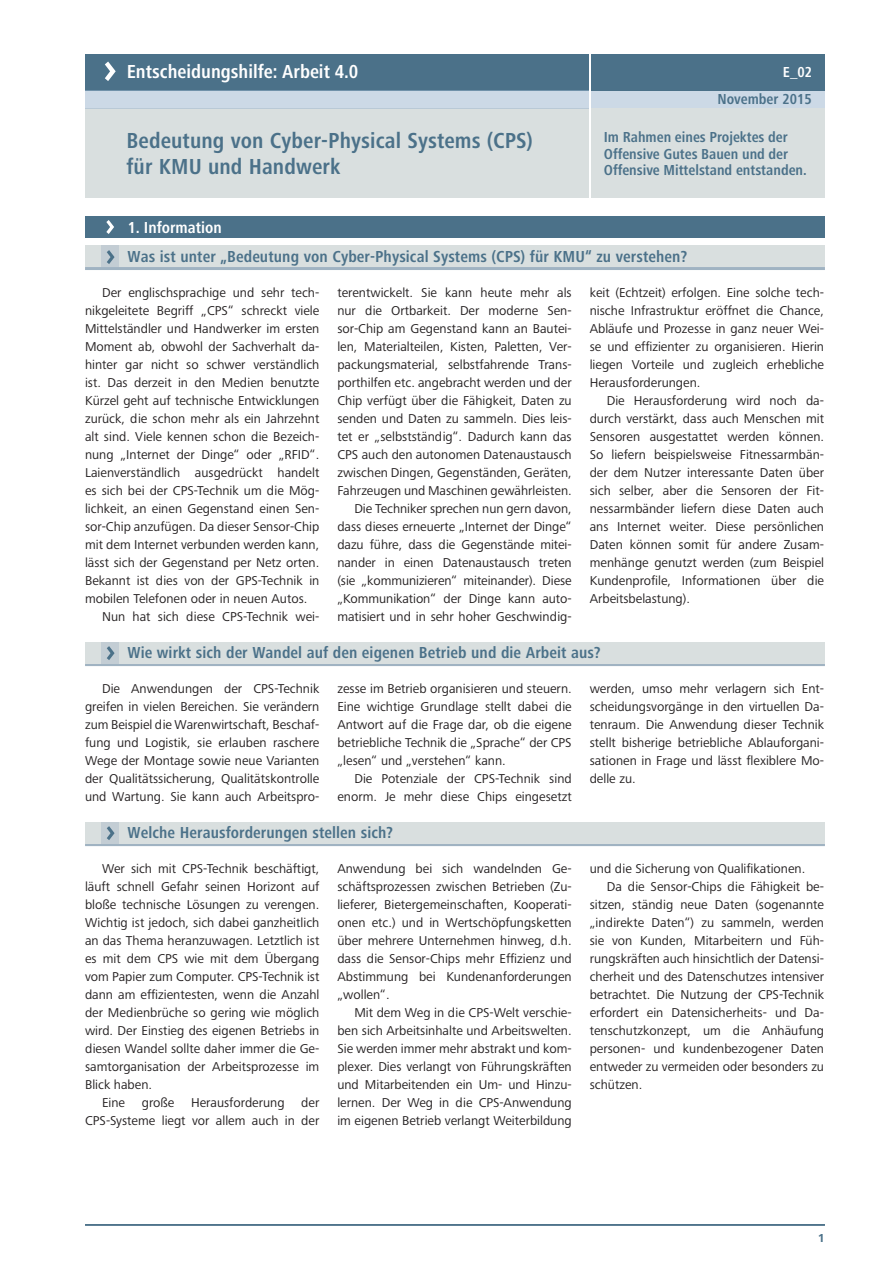
<style>
.page{position:relative;width:893px;height:1263px;background:#fff}
.page>*{position:absolute;margin:0;border:0;box-sizing:border-box;transform-origin:0 0}
.t1{font:700 condensed 22.5px/25.5px "Frutiger Next Pro";letter-spacing:.005em;color:#4b7189}
.t2{font:700 condensed 19.5px "Frutiger Next Pro";color:#fff}
.t3{font:700 condensed 16.5px "Frutiger Next Pro";letter-spacing:.005em;color:#4b7189}
.t4{font:700 condensed 16.5px "Frutiger Next Pro";color:#fff}
.t5{font:700 condensed 15px/16.5px "Frutiger Next Pro";color:#4b7189}
.t6{font:700 condensed 15px "Frutiger Next Pro";color:#fff}
.t7{font:13.35px/18px "Frutiger Next Pro";color:#231f20;text-align:justify}
.t8{font:700 12px "Frutiger Next Pro";color:#4b7189}
</style>
<div class="page">
<div style="left:591px;top:90px;width:234px;height:18px;background:#ccd9e6"></div>
<div style="left:591px;top:108px;width:234px;height:90px;background:#d9dfdf"></div>
<div style="left:591px;top:54px;width:234px;height:36px;background:#4b7189"></div>
<div style="left:85px;top:54px;width:504px;height:36px;background:#4b7189"></div>
<hr style="left:85px;top:1224px;width:740px;height:2px;background:#4b7189">
<div style="left:85px;top:108px;width:504px;height:90px;background:#d9dfdf"></div>
<div style="left:85px;top:90px;width:504px;height:18px;background:#ccd9e6"></div>
<svg style="left:105px;top:62px;width:11px;height:19px"></svg>
<hr style="left:85px;top:843px;width:740px;height:3px;background:#89a0b3">
<div style="left:85px;top:822px;width:740px;height:21px;background:#d9dfdf"></div>
<div style="left:102px;top:822px;width:17px;height:21px;background:#c3cdd4"></div>
<svg style="left:107px;top:826px;width:8px;height:14px"></svg>
<hr style="left:85px;top:663px;width:740px;height:3px;background:#89a0b3">
<div style="left:85px;top:642px;width:740px;height:21px;background:#d9dfdf"></div>
<div style="left:102px;top:642px;width:17px;height:21px;background:#c3cdd4"></div>
<svg style="left:107px;top:646px;width:8px;height:14px"></svg>
<hr style="left:85px;top:267px;width:740px;height:3px;background:#89a0b3">
<div style="left:85px;top:246px;width:740px;height:21px;background:#d9dfdf"></div>
<div style="left:102px;top:246px;width:17px;height:21px;background:#c3cdd4"></div>
<svg style="left:107px;top:250px;width:8px;height:14px"></svg>
<div style="left:85px;top:216px;width:740px;height:21px;background:#4b7189"></div>
<svg style="left:106px;top:220px;width:8px;height:14px"></svg>
<h2 class="t2" style="left:127px;top:61px;width:233px">Entscheidungshilfe: Arbeit 4.0</h2>
<h1 class="t1" style="left:126px;top:128px;width:408px">Bedeutung von Cyber-Physical Systems (CPS) für KMU und Handwerk</h1>
<p class="t4" style="left:128px;top:218px;width:95px">1. Information</p>
<p class="t6" style="left:783px;top:63px;width:31px">E_02</p>
<p class="t5" style="left:717px;top:91px;width:96px">November 2015</p>
<p class="t5" style="left:604px;top:129px;width:204px">Im Rahmen eines Projektes der<br>Offensive Gutes Bauen und der<br>Offensive Mittelstand entstanden.</p>
<p class="t3" style="left:128px;top:247px;width:561px">Was ist unter „Bedeutung von Cyber-Physical Systems (CPS) für KMU“ zu verstehen?</p>
<p class="t7" style="left:102px;top:284px;width:219px">Der englischsprachige und sehr tech-</p>
<p class="t7" style="left:85px;top:302px;width:236px">nikgeleitete Begriff „CPS“ schreckt viele</p>
<p class="t7" style="left:85px;top:320px;width:236px">Mittelständler und Handwerker im ersten</p>
<p class="t7" style="left:85px;top:338px;width:236px">Moment ab, obwohl der Sachverhalt da-</p>
<p class="t7" style="left:85px;top:356px;width:236px">hinter gar nicht so schwer verständlich</p>
<p class="t7" style="left:85px;top:374px;width:236px">ist. Das derzeit in den Medien benutzte</p>
<p class="t7" style="left:85px;top:392px;width:236px">Kürzel geht auf technische Entwicklungen</p>
<p class="t7" style="left:85px;top:410px;width:236px">zurück, die schon mehr als ein Jahrzehnt</p>
<p class="t7" style="left:85px;top:428px;width:236px">alt sind. Viele kennen schon die Bezeich-</p>
<p class="t7" style="left:85px;top:446px;width:236px">nung „Internet der Dinge“ oder „RFID“.</p>
<p class="t7" style="left:85px;top:464px;width:236px">Laienverständlich ausgedrückt handelt</p>
<p class="t7" style="left:85px;top:482px;width:236px">es sich bei der CPS-Technik um die Mög-</p>
<p class="t7" style="left:85px;top:500px;width:236px">lichkeit, an einen Gegenstand einen Sen-</p>
<p class="t7" style="left:85px;top:518px;width:236px">sor-Chip anzufügen. Da dieser Sensor-Chip</p>
<p class="t7" style="left:85px;top:536px;width:236px">mit dem Internet verbunden werden kann,</p>
<p class="t7" style="left:85px;top:554px;width:236px">lässt sich der Gegenstand per Netz orten.</p>
<p class="t7" style="left:85px;top:572px;width:236px">Bekannt ist dies von der GPS-Technik in</p>
<p class="t7" style="left:85px;top:590px;width:224px">mobilen Telefonen oder in neuen Autos.</p>
<p class="t7" style="left:102px;top:608px;width:219px">Nun hat sich diese CPS-Technik wei-</p>
<p class="t7" style="left:337px;top:284px;width:236px;text-align:right">terentwickelt. Sie kann heute mehr als nur die Ortbarkeit. Der moderne Sen&shy;sor-Chip am Gegenstand kann an Bautei&shy;len, Materialteilen, Kisten, Paletten, Ver&shy;packungsmaterial, selbstfahrende Trans&shy;porthilfen etc. angebracht werden und der Chip verfügt über die Fähigkeit, Daten zu senden und Daten zu sammeln. Dies leis&shy;tet er „selbstständig“. Dadurch kann das CPS auch den autonomen Datenaustausch zwischen Dingen, Gegenständen, Geräten, Fahrzeugen und Maschinen gewährleisten.<br>Die Techniker sprechen nun gern davon, dass dieses erneuerte „Internet der Dinge“ dazu führe, dass die Gegenstände mitei&shy;nander in einen Datenaustausch treten (sie „kommunizieren“ miteinander). Diese „Kommunikation“ der Dinge kann auto&shy;matisiert und in sehr hoher Geschwindig-</p>
<p class="t7" style="left:590px;top:284px;width:236px">keit (Echtzeit) erfolgen. Eine solche tech&shy;nische Infrastruktur eröffnet die Chance, Abläufe und Prozesse in ganz neuer Wei&shy;se und effizienter zu organisieren. Hierin liegen Vorteile und zugleich erhebliche Herausforderungen.</p>
<p class="t7" style="left:590px;top:392px;width:236px;text-indent:17px">Die Herausforderung wird noch da&shy;durch verstärkt, dass auch Menschen mit Sensoren ausgestattet werden können.<br>So liefern beispielsweise Fitnessarmbän&shy;der dem Nutzer interessante Daten über sich selber, aber die Sensoren der Fit&shy;nessarmbänder liefern diese Daten auch ans Internet weiter. Diese persönlichen Daten können somit für andere Zusam&shy;menhänge genutzt werden (zum Beispiel Kundenprofile, Informationen über die Arbeitsbelastung).</p>
<p class="t3" style="left:128px;top:643px;width:474px">Wie wirkt sich der Wandel auf den eigenen Betrieb und die Arbeit aus?</p>
<p class="t7" style="left:85px;top:680px;width:236px;text-indent:17px">Die Anwendungen der CPS-Technik greifen in vielen Bereichen. Sie verändern zum Beispiel die Warenwirtschaft, Beschaf&shy;fung und Logistik, sie erlauben raschere Wege der Montage sowie neue Varianten der Qualitätssicherung, Qualitätskontrolle und Wartung. Sie kann auch Arbeitspro-</p>
<p class="t7" style="left:337px;top:680px;width:236px">zesse im Betrieb organisieren und steuern.<br>Eine wichtige Grundlage stellt dabei die Antwort auf die Frage dar, ob die eigene betriebliche Technik die „Sprache“ der CPS „lesen“ und „verstehen“ kann.</p>
<p class="t7" style="left:590px;top:680px;width:236px">werden, umso mehr verlagern sich Ent&shy;scheidungsvorgänge in den virtuellen Da&shy;tenraum. Die Anwendung dieser Technik stellt bisherige betriebliche Ablauforgani&shy;sationen in Frage und lässt flexiblere Mo&shy;delle zu.</p>
<p class="t7" style="left:337px;top:770px;width:236px;text-align:right">Die Potenziale der CPS-Technik sind enorm. Je mehr diese Chips eingesetzt</p>
<p class="t3" style="left:128px;top:823px;width:267px">Welche Herausforderungen stellen sich?</p>
<p class="t7" style="left:102px;top:860px;width:219px">Wer sich mit CPS-Technik beschäftigt,</p>
<p class="t7" style="left:85px;top:878px;width:236px">läuft schnell Gefahr seinen Horizont auf</p>
<p class="t7" style="left:85px;top:896px;width:236px">bloße technische Lösungen zu verengen.</p>
<p class="t7" style="left:85px;top:914px;width:236px">Wichtig ist jedoch, sich dabei ganzheitlich</p>
<p class="t7" style="left:85px;top:932px;width:236px">an das Thema heranzuwagen. Letztlich ist</p>
<p class="t7" style="left:85px;top:950px;width:236px">es mit dem CPS wie mit dem Übergang</p>
<p class="t7" style="left:85px;top:968px;width:236px">vom Papier zum Computer. CPS-Technik ist</p>
<p class="t7" style="left:85px;top:986px;width:236px">dann am effizientesten, wenn die Anzahl</p>
<p class="t7" style="left:85px;top:1004px;width:236px">der Medienbrüche so gering wie möglich</p>
<p class="t7" style="left:85px;top:1022px;width:236px">wird. Der Einstieg des eigenen Betriebs in</p>
<p class="t7" style="left:85px;top:1040px;width:236px">diesen Wandel sollte daher immer die Ge-</p>
<p class="t7" style="left:85px;top:1058px;width:236px">samtorganisation der Arbeitsprozesse im</p>
<p class="t7" style="left:85px;top:1076px;width:69px">Blick haben.</p>
<p class="t7" style="left:102px;top:1094px;width:25px">Eine</p>
<p class="t7" style="left:142px;top:1094px;width:34px">große</p>
<p class="t7" style="left:191px;top:1094px;width:95px">Herausforderung</p>
<p class="t7" style="left:337px;top:860px;width:236px">Anwendung bei sich wandelnden Ge&shy;schäftsprozessen zwischen Betrieben (Zu&shy;lieferer, Bietergemeinschaften, Kooperati&shy;onen etc.) und in Wertschöpfungsketten über mehrere Unternehmen hinweg, d.h. dass die Sensor-Chips mehr Effizienz und Abstimmung bei Kundenanforderungen „wollen“.</p>
<p class="t7" style="left:337px;top:1004px;width:236px;text-indent:17px">Mit dem Weg in die CPS-Welt verschie&shy;ben sich Arbeitsinhalte und Arbeitswelten.<br>Sie werden immer mehr abstrakt und kom&shy;plexer. Dies verlangt von Führungskräften und Mitarbeitenden ein Um- und Hinzu&shy;lernen. Der Weg in die CPS-Anwendung im eigenen Betrieb verlangt Weiterbildung</p>
<p class="t7" style="left:85px;top:1094px;width:236px;text-align:right">der<br>CPS-Systeme liegt vor allem auch in der</p>
<p class="t7" style="left:590px;top:860px;width:217px">und die Sicherung von Qualifikationen.</p>
<p class="t7" style="left:607px;top:878px;width:219px">Da die Sensor-Chips die Fähigkeit be-</p>
<p class="t7" style="left:590px;top:896px;width:236px">sitzen, ständig neue Daten (sogenannte</p>
<p class="t7" style="left:590px;top:914px;width:236px">„indirekte Daten“) zu sammeln, werden</p>
<p class="t7" style="left:590px;top:932px;width:236px">sie von Kunden, Mitarbeitern und Füh-</p>
<p class="t7" style="left:590px;top:950px;width:236px">rungskräften auch hinsichtlich der Datensi-</p>
<p class="t7" style="left:590px;top:968px;width:236px">cherheit und des Datenschutzes intensiver</p>
<p class="t7" style="left:590px;top:986px;width:236px">betrachtet. Die Nutzung der CPS-Technik</p>
<p class="t7" style="left:590px;top:1004px;width:236px">erfordert ein Datensicherheits- und Da-</p>
<p class="t7" style="left:590px;top:1022px;width:236px">tenschutzkonzept, um die Anhäufung</p>
<p class="t7" style="left:590px;top:1040px;width:236px">personen- und kundenbezogener Daten</p>
<p class="t7" style="left:590px;top:1058px;width:236px">entweder zu vermeiden oder besonders zu</p>
<p class="t7" style="left:590px;top:1076px;width:54px">schützen.</p>
<p class="t8" style="left:818px;top:1231px;width:9px">1</p>
</div>
